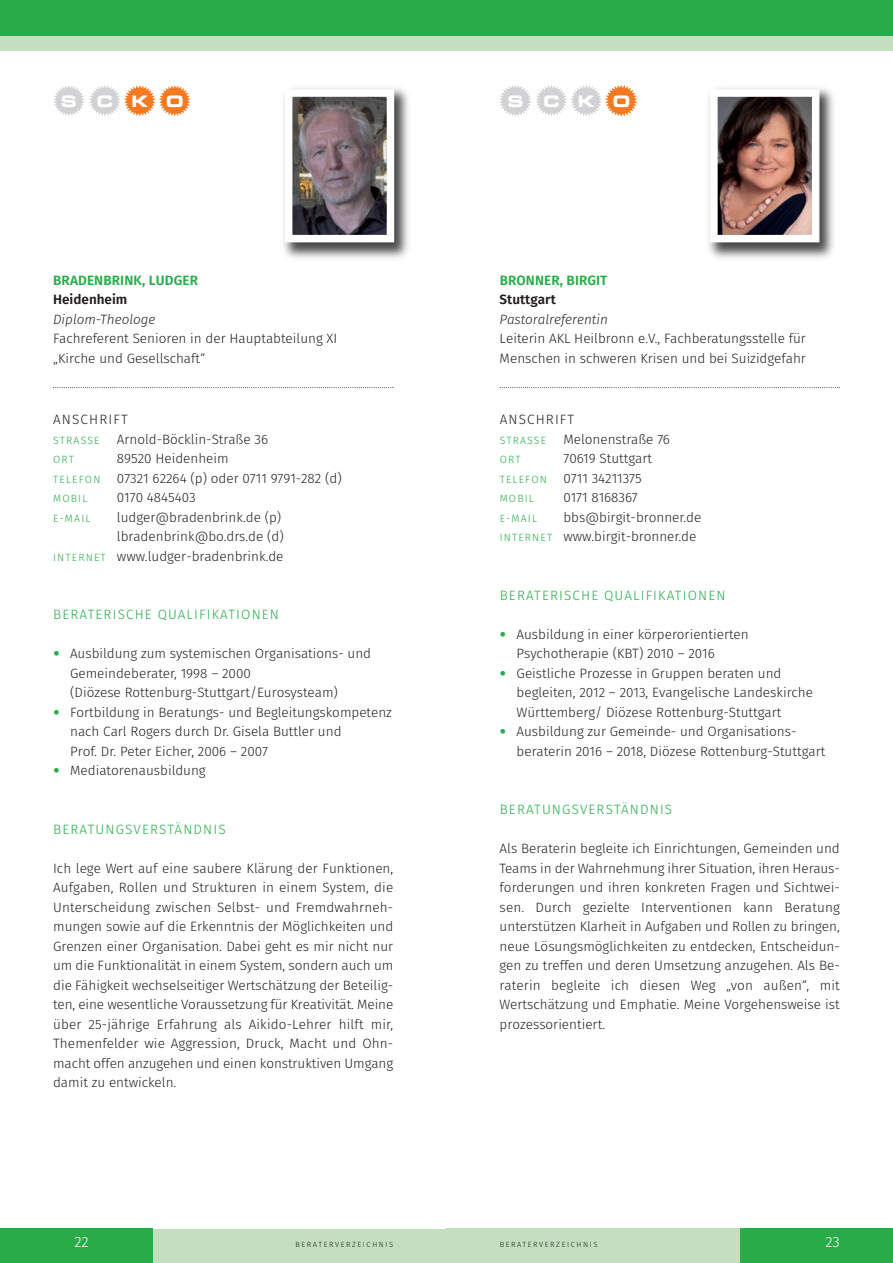
<style>
.page{position:relative;width:893px;height:1263px;background:#fff}
.page>*{position:absolute;margin:0;border:0;box-sizing:border-box;transform-origin:0 0}
.t1{font:17.1px "Microgramma D Bold Exte";letter-spacing:1.115em;color:#fff}
.t2{font:300 15px "Fira Sans";color:#fff}
.t3{font:300 13.5px/19.5px "Fira Sans";color:#231f20}
.t4{font:300 13.5px "Fira Sans";letter-spacing:.085em;color:#29ab4a}
.t5{font:italic 300 13.5px "Fira Sans";color:#231f20}
.t6{font:600 13.5px "Fira Sans";letter-spacing:.01em;color:#29ab4a}
.t7{font:600 13.5px "Fira Sans";color:#231f20}
.t8{font:300 13.5px "Fira Sans";letter-spacing:.085em;color:#231f20}
.t9{font:300 10.5px "Fira Sans";letter-spacing:.11em;color:#29ab4a}
.t10{font:300 7.5px "Fira Sans";letter-spacing:.21em;color:#231f20}
.s1{font-size:10.5px;color:#29ab4a}
.s2{font-family:"Frutiger";font-stretch:condensed;color:#29ab4a}
</style>
<div class="page">
<div style="left:0;top:0;width:446px;height:36px;background:#29ab4a"></div>
<div style="left:0;top:36px;width:446px;height:15px;background:#c3dfbf"></div>
<div style="left:0;top:1229px;width:153px;height:34px;background:#29ab4a"></div>
<div style="left:153px;top:1229px;width:293px;height:34px;background:#c3dfbf"></div>
<div style="left:446px;top:0;width:447px;height:36px;background:#29ab4a"></div>
<div style="left:446px;top:36px;width:447px;height:15px;background:#c3dfbf"></div>
<div style="left:740px;top:1229px;width:153px;height:34px;background:#29ab4a"></div>
<div style="left:446px;top:1229px;width:294px;height:34px;background:#c3dfbf"></div>
<svg style="left:53px;top:85px;width:138px;height:31px"></svg>
<img style="left:283px;top:87px;width:126px;height:172px">
<img style="left:294px;top:98px;width:91px;height:135px">
<div style="left:285px;top:89px;width:109px;height:153px;border:8px solid #fff"></div>
<svg style="left:53px;top:387px;width:340px;height:1px"></svg>
<svg style="left:500px;top:387px;width:340px;height:1px"></svg>
<svg style="left:500px;top:85px;width:137px;height:31px"></svg>
<img style="left:708px;top:87px;width:126px;height:172px">
<img style="left:719px;top:98px;width:91px;height:135px">
<div style="left:710px;top:89px;width:109px;height:153px;border:8px solid #fff"></div>
<p class="t1" style="left:62px;top:91px;width:123px">SCKO</p>
<p class="t6" style="left:53px;top:275px;width:146px">BRADENBRINK, LUDGER</p>
<p class="t7" style="left:53px;top:294px;width:76px">HEIDENHEIM</p>
<p class="t5" style="left:53px;top:314px;width:104px">Diplom-Theologe</p>
<p class="t3" style="left:53px;top:330px;width:286px">Fachreferent Senioren in der Hauptabteilung XI „Kirche und Gesellschaft“</p>
<p class="t8" style="left:53px;top:414px;width:76px">ANSCHRIFT</p>
<p class="t9" style="left:53px;top:436px;width:48px">STRASSE</p>
<p class="t3" style="left:117px;top:430px;width:153px">Arnold-Böcklin-Straße 36</p>
<p class="t9" style="left:53px;top:456px;width:22px">ORT</p>
<p class="t3" style="left:53px;top:450px;width:290px;text-indent:64px">89520 Heidenheim<br><span class="s1">TELEFON</span> 07321 62264 (p) oder 0711 9791-282 (d)</p>
<p class="t9" style="left:53px;top:495px;width:36px">MOBIL</p>
<p class="t3" style="left:117px;top:489px;width:80px">0170 4845403</p>
<p class="t9" style="left:53px;top:514px;width:39px">E-MAIL</p>
<p class="t3" style="left:53px;top:508px;width:232px;text-align:right">ludger@bradenbrink.de (p) lbradenbrink@bo.drs.de (d)<br><span class="s1">INTERNET</span> www.ludger-bradenbrink.de</p>
<p class="t4" style="left:53px;top:609px;width:227px">BERATERISCHE QUALIFIKATIONEN</p>
<p class="t3" style="left:70px;top:645px;width:303px;text-indent:-17px"><span class="s2">•</span> Ausbildung zum systemischen Organisations- und<br>Gemeindeberater, 1998 – 2000<br>(Diözese Rottenburg-Stuttgart/Eurosysteam)</p>
<p class="t3" style="left:70px;top:703px;width:323px;text-indent:-17px"><span class="s2">•</span> Fortbildung in Beratungs- und Begleitungskompetenz nach Carl Rogers durch Dr. Gisela Buttler und<br>Prof. Dr. Peter Eicher, 2006 – 2007</p>
<p class="t3" style="left:53px;top:762px;width:154px"><span class="s2">•</span> Mediatorenausbildung</p>
<p class="t4" style="left:53px;top:824px;width:174px">BERATUNGSVERSTäNDNIS</p>
<p class="t3" style="left:53px;top:859px;width:342px;text-align:justify">Ich lege Wert auf eine saubere Klärung der Funktionen, Aufgaben, Rollen und Strukturen in einem System, die Unterscheidung zwischen Selbst- und Fremdwahrneh&shy;mungen sowie auf die Erkenntnis der Möglichkeiten und Grenzen einer Organisation. Dabei geht es mir nicht nur um die Funktionalität in einem System, sondern auch um die Fähigkeit wechselseitiger Wertschätzung der Beteilig&shy;ten, eine wesentliche Voraussetzung für Kreativität. Meine über 25-jährige Erfahrung als Aikido-Lehrer hilft mir, Themenfelder wie Aggression, Druck, Macht und Ohn&shy;macht offen anzugehen und einen konstruktiven Umgang damit zu entwickeln.</p>
<p class="t1" style="left:508px;top:91px;width:123px">SCKO</p>
<p class="t6" style="left:500px;top:275px;width:109px">BRONNER, BIRGIT</p>
<p class="t7" style="left:500px;top:294px;width:58px">STUTTGART</p>
<p class="t5" style="left:500px;top:314px;width:110px">Pastoralreferentin</p>
<p class="t3" style="left:500px;top:330px;width:308px">Leiterin AKL Heilbronn e.V., Fachberatungsstelle für<br>Menschen in schweren Krisen und bei Suizidgefahr</p>
<p class="t8" style="left:500px;top:414px;width:76px">ANSCHRIFT</p>
<p class="t9" style="left:500px;top:436px;width:48px">STRASSE</p>
<p class="t3" style="left:563px;top:430px;width:108px">Melonenstraße 76</p>
<p class="t9" style="left:500px;top:456px;width:22px">ORT</p>
<p class="t3" style="left:500px;top:450px;width:154px;text-indent:64px">70619 Stuttgart<br><span class="s1">TELEFON</span> 0711 34211375</p>
<p class="t9" style="left:500px;top:495px;width:36px">MOBIL</p>
<p class="t3" style="left:563px;top:489px;width:76px">0171 8168367</p>
<p class="t9" style="left:500px;top:514px;width:39px">E-MAIL</p>
<p class="t3" style="left:500px;top:508px;width:203px;text-indent:64px">bbs@birgit-bronner.de<br><span class="s1">INTERNET</span> www.birgit-bronner.de</p>
<p class="t4" style="left:500px;top:590px;width:227px">BERATERISCHE QUALIFIKATIONEN</p>
<p class="t3" style="left:517px;top:625px;width:234px;text-indent:-17px"><span class="s2">•</span> Ausbildung in einer körperorientierten<br>Psychotherapie (KBT) 2010 – 2016</p>
<p class="t3" style="left:517px;top:664px;width:298px;text-indent:-17px"><span class="s2">•</span> Geistliche Prozesse in Gruppen beraten und begleiten, 2012 – 2013, Evangelische Landeskirche<br>Württemberg/ Diözese Rottenburg-Stuttgart</p>
<p class="t3" style="left:517px;top:723px;width:310px;text-indent:-17px"><span class="s2">•</span> Ausbildung zur Gemeinde- und Organisations&shy;beraterin 2016 – 2018, Diözese Rottenburg-Stuttgart</p>
<p class="t4" style="left:500px;top:804px;width:174px">BERATUNGSVERSTäNDNIS</p>
<p class="t3" style="left:500px;top:840px;width:342px;text-align:justify">Als Beraterin begleite ich Einrichtungen, Gemeinden und Teams in der Wahrnehmung ihrer Situation, ihren Heraus&shy;forderungen und ihren konkreten Fragen und Sichtwei&shy;sen. Durch gezielte Interventionen kann Beratung unterstützen Klarheit in Aufgaben und Rollen zu bringen, neue Lösungsmöglichkeiten zu entdecken, Entscheidun&shy;gen zu treffen und deren Umsetzung anzugehen. Als Be&shy;raterin begleite ich diesen Weg „von außen“, mit Wertschätzung und Emphatie. Meine Vorgehensweise ist prozessorientiert.</p>
<p class="t2" style="left:74px;top:1236px;width:16px">22</p>
<p class="t10" style="left:295px;top:1242px;width:99px">BERATERVERZEICHNIS</p>
<p class="t10" style="left:500px;top:1242px;width:99px">BERATERVERZEICHNIS</p>
<p class="t2" style="left:825px;top:1236px;width:16px">23</p>
</div>
